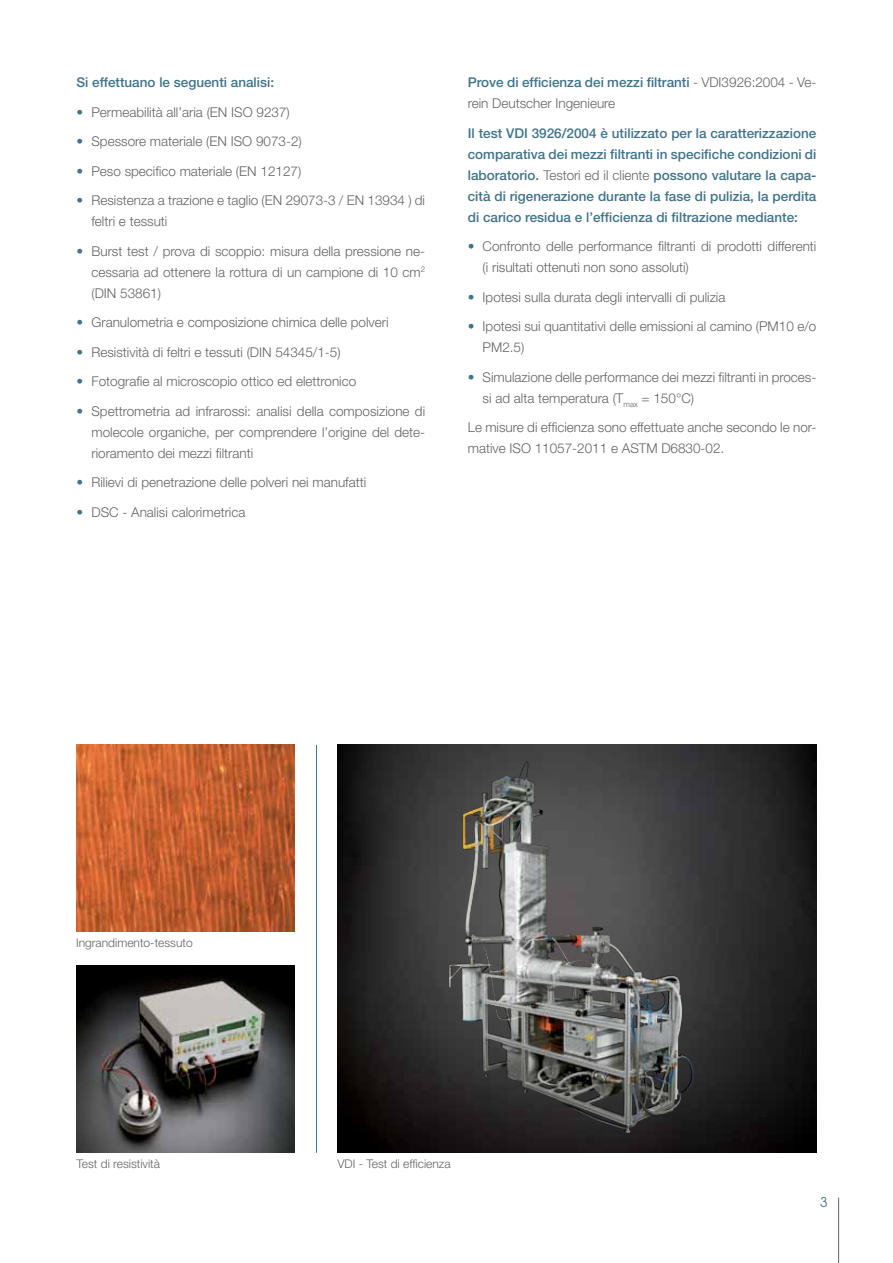
<style>
.page{position:relative;width:893px;height:1263px;background:#fff}
.page>*{position:absolute;margin:0;border:0;box-sizing:border-box;transform-origin:0 0}
.t1{font:300 13.5px/21px "Helvetica Neue";color:#636466}
.t2{font:500 13.5px/21px "Helvetica Neue";color:#417389;text-align:justify}
.t3{font:13.5px "Avant Garde";color:#417389}
.t4{font:300 12px "Helvetica Neue";color:#636466}
.s1{color:#417389}
.s2{font-weight:500;color:#417389}
.s3{font-weight:300;color:#636466}
</style>
<div class="page">
<hr style="left:316px;top:745px;width:1px;height:408px;background:#417389">
<hr style="left:838px;top:1197px;width:1px;height:66px;background:#636466">
<img style="left:77px;top:745px;width:218px;height:186px">
<img style="left:77px;top:965px;width:218px;height:188px">
<img style="left:337px;top:745px;width:479px;height:408px">
<img style="left:449px;top:765px;width:245px;height:368px">
<p class="t2" style="left:77px;top:72px;width:199px">Si effettuano le seguenti analisi:</p>
<p class="t1" style="left:77px;top:101px;width:215px"><span class="s1">•</span> Permeabilità all’aria (EN ISO 9237)</p>
<p class="t1" style="left:77px;top:131px;width:227px"><span class="s1">•</span> Spessore materiale (EN ISO 9073-2)</p>
<p class="t1" style="left:77px;top:160px;width:226px"><span class="s1">•</span> Peso specifico materiale (EN 12127)</p>
<p class="t1" style="left:91px;top:190px;width:335px;text-indent:-15px"><span class="s1">•</span> Resistenza a trazione e taglio (EN 29073-3 / EN 13934 ) di feltri e tessuti</p>
<p class="t1" style="left:91px;top:240px;width:335px;text-align:justify;text-indent:-15px"><span class="s1">•</span> Burst test / prova di scoppio: misura della pressione ne&shy;cessaria ad ottenere la rottura di un campione di 10 cm<sup>2 </sup>(DIN 53861)</p>
<p class="t1" style="left:77px;top:312px;width:313px"><span class="s1">•</span> Granulometria e composizione chimica delle polveri</p>
<p class="t1" style="left:77px;top:341px;width:266px"><span class="s1">•</span> Resistività di feltri e tessuti (DIN 54345/1-5)</p>
<p class="t1" style="left:77px;top:371px;width:281px"><span class="s1">•</span> Fotografie al microscopio ottico ed elettronico</p>
<p class="t1" style="left:91px;top:400px;width:335px;text-align:justify;text-indent:-15px"><span class="s1">•</span> Spettrometria ad infrarossi: analisi della composizione di molecole organiche, per comprendere l’origine del dete&shy;rioramento dei mezzi filtranti</p>
<p class="t1" style="left:77px;top:472px;width:291px"><span class="s1">•</span> Rilievi di penetrazione delle polveri nei manufatti</p>
<p class="t1" style="left:77px;top:501px;width:170px"><span class="s1">•</span> DSC - Analisi calorimetrica</p>
<p class="t1" style="left:468px;top:72px;width:350px"><span class="s2">Prove di efficienza dei mezzi filtranti</span> - VDI3926:2004 - Ve&shy;rein Deutscher Ingenieure</p>
<p class="t2" style="left:468px;top:122px;width:350px">Il test VDI 3926/2004 è utilizzato per la caratterizzazione comparativa dei mezzi filtranti in specifiche condizioni di laboratorio. <span class="s3">Testori ed il cliente</span> possono valutare la capa&shy;cità di rigenerazione durante la fase di pulizia, la perdita di carico residua e l’efficienza di filtrazione mediante:</p>
<p class="t1" style="left:483px;top:236px;width:335px;text-indent:-15px"><span class="s1">•</span> Confronto delle performance filtranti di prodotti differenti (i risultati ottenuti non sono assoluti)</p>
<p class="t1" style="left:468px;top:286px;width:259px"><span class="s1">•</span> Ipotesi sulla durata degli intervalli di pulizia</p>
<p class="t1" style="left:483px;top:316px;width:335px;text-indent:-15px"><span class="s1">•</span> Ipotesi sui quantitativi delle emissioni al camino (PM10 e/o<br>PM2.5)</p>
<p class="t1" style="left:483px;top:366px;width:335px;text-indent:-15px"><span class="s1">•</span> Simulazione delle performance dei mezzi filtranti in proces&shy;si ad alta temperatura (T<sub>max</sub> = 150°C)</p>
<p class="t1" style="left:468px;top:417px;width:350px">Le misure di efficienza sono effettuate anche secondo le nor&shy;mative ISO 11057-2011 e ASTM D6830-02.</p>
<p class="t4" style="left:76px;top:935px;width:118px">Ingrandimento-tessuto</p>
<p class="t4" style="left:77px;top:1156px;width:85px">Test di resistività</p>
<p class="t4" style="left:337px;top:1156px;width:115px">VDI - Test di efficienza</p>
<p class="t3" style="left:820px;top:1194px;width:9px">3</p>
</div>
